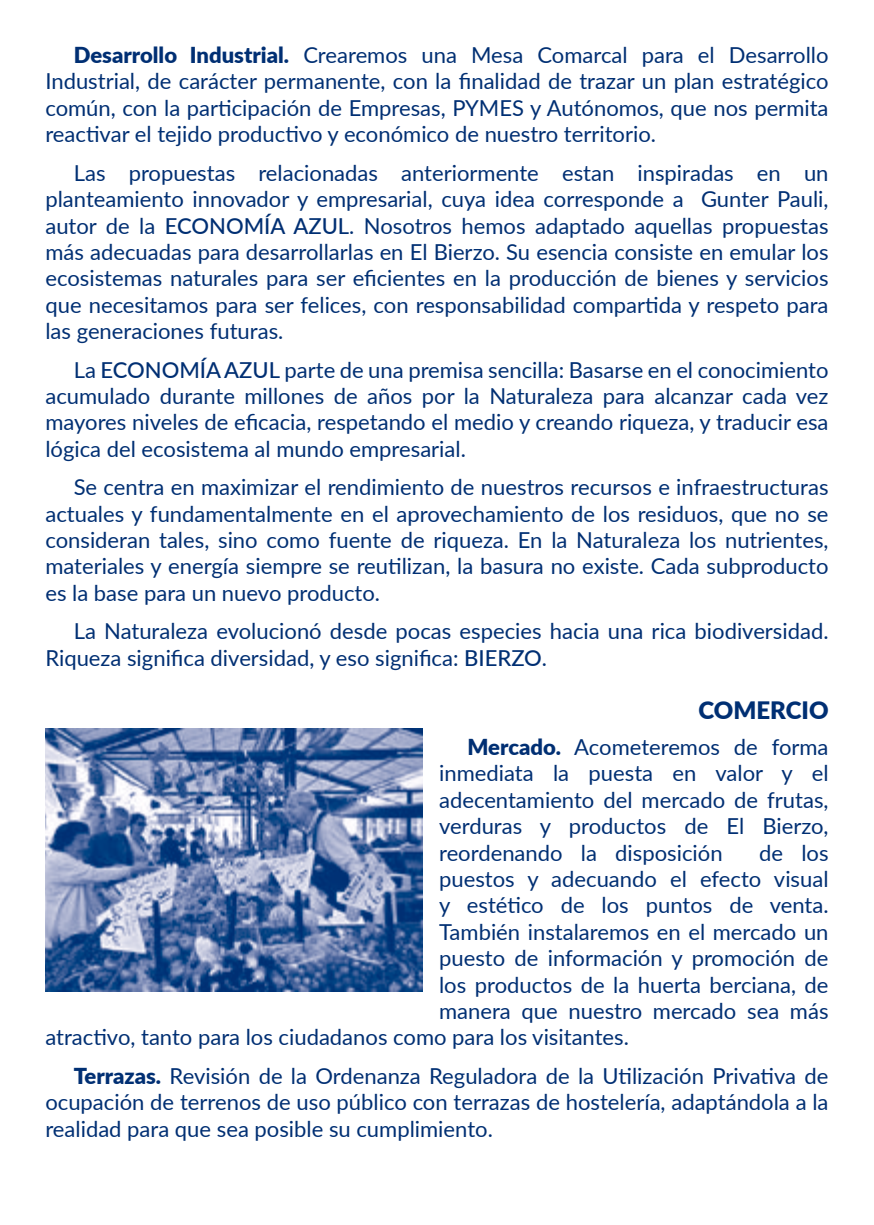
<style>
.page{position:relative;width:874px;height:1225px;background:#fff}
.page>*{position:absolute;margin:0;border:0;box-sizing:border-box;transform-origin:0 0}
.t1{font:900 24px "Lato";color:#002f73}
.t2{font:22px/26.4px "Lato";color:#002f73;text-align:justify}
.t3{font:500 22px "Lato";color:#002f73}
.s1{font-weight:900}
.s2{font-weight:500}
.s3{font-weight:400}
</style>
<div class="page">
<img style="left:45px;top:728px;width:377px;height:264px">
<p class="t2" style="left:45px;top:41px;width:784px;text-indent:28px"><span class="s1">Desarrollo Industrial.</span> Crearemos una Mesa Comarcal para el Desarrollo Industrial, de carácter permanente, con la finalidad de trazar un plan estratégico común, con la participación de Empresas, PYMES y Autónomos, que nos permita reactivar el tejido productivo y económico de nuestro territorio.</p>
<p class="t2" style="left:45px;top:159px;width:784px;text-indent:28px">Las propuestas relacionadas anteriormente estan inspiradas en un planteamiento innovador y empresarial, cuya idea corresponde a Gunter Pauli, autor de la <span class="s2">ECONOM</span></p>
<p class="t3" style="left:264px;top:210px;width:44px">ÍA AZUL</p>
<p class="t2" style="left:45px;top:211px;width:784px;text-indent:304px">. Nosotros hemos adaptado aquellas propuestas más adecuadas para desarrollarlas en El Bierzo. Su esencia consiste en emular los ecosistemas naturales para ser eficientes en la producción de bienes y servicios que necesitamos para ser felices, con responsabilidad compartida y respeto para las generaciones futuras.</p>
<p class="t3" style="left:74px;top:354px;width:44px"><span class="s3">La</span> ECONOM</p>
<p class="t3" style="left:200px;top:354px;width:40px">ÍAAZUL</p>
<p class="t2" style="left:45px;top:355px;width:784px;text-indent:239px">parte de una premisa sencilla: Basarse en el conocimiento acumulado durante millones de años por la Naturaleza para alcanzar cada vez mayores niveles de eficacia, respetando el medio y creando riqueza, y traducir esa lógica del ecosistema al mundo empresarial.</p>
<p class="t2" style="left:45px;top:473px;width:784px;text-indent:28px">Se centra en maximizar el rendimiento de nuestros recursos e infraestructuras actuales y fundamentalmente en el aprovechamiento de los residuos, que no se consideran tales, sino como fuente de riqueza. En la Naturaleza los nutrientes, materiales y energía siempre se reutilizan, la basura no existe. Cada subproducto es la base para un nuevo producto.</p>
<p class="t2" style="left:45px;top:617px;width:784px;text-indent:28px">La Naturaleza evolucionó desde pocas especies hacia una rica biodiversidad.<br>Riqueza significa diversidad, y eso significa: <span class="s2">BIERZO</span></p>
<p class="t2" style="left:541px;top:643px;width:7px">.</p>
<p class="t1" style="left:698px;top:691px;width:131px">COMERCIO</p>
<p class="t2" style="left:439px;top:733px;width:391px;text-indent:28px"><span class="s1">Mercado.</span> Acometeremos de forma inmediata la puesta en valor y el adecentamiento del mercado de frutas, verduras y productos de El Bierzo, reordenando la disposición</p>
<p class="t2" style="left:758px;top:838px;width:71px">de los</p>
<p class="t2" style="left:439px;top:865px;width:391px">puestos y adecuando el efecto visual</p>
<p class="t2" style="left:439px;top:891px;width:391px">y estético de los puntos de venta.</p>
<p class="t2" style="left:439px;top:917px;width:391px">También instalaremos en el mercado un</p>
<p class="t2" style="left:439px;top:944px;width:391px">puesto de información y promoción de</p>
<p class="t2" style="left:439px;top:970px;width:391px">los productos de la huerta berciana, de</p>
<p class="t2" style="left:439px;top:997px;width:391px">manera que nuestro mercado sea más</p>
<p class="t2" style="left:45px;top:1023px;width:584px">atractivo, tanto para los ciudadanos como para los visitantes.</p>
<p class="t2" style="left:45px;top:1061px;width:784px;text-indent:28px"><span class="s1">Terrazas.</span> Revisión de la Ordenanza Reguladora de la Utilización Privativa de ocupación de terrenos de uso público con terrazas de hostelería, adaptándola a la realidad para que sea posible su cumplimiento.</p>
</div>
